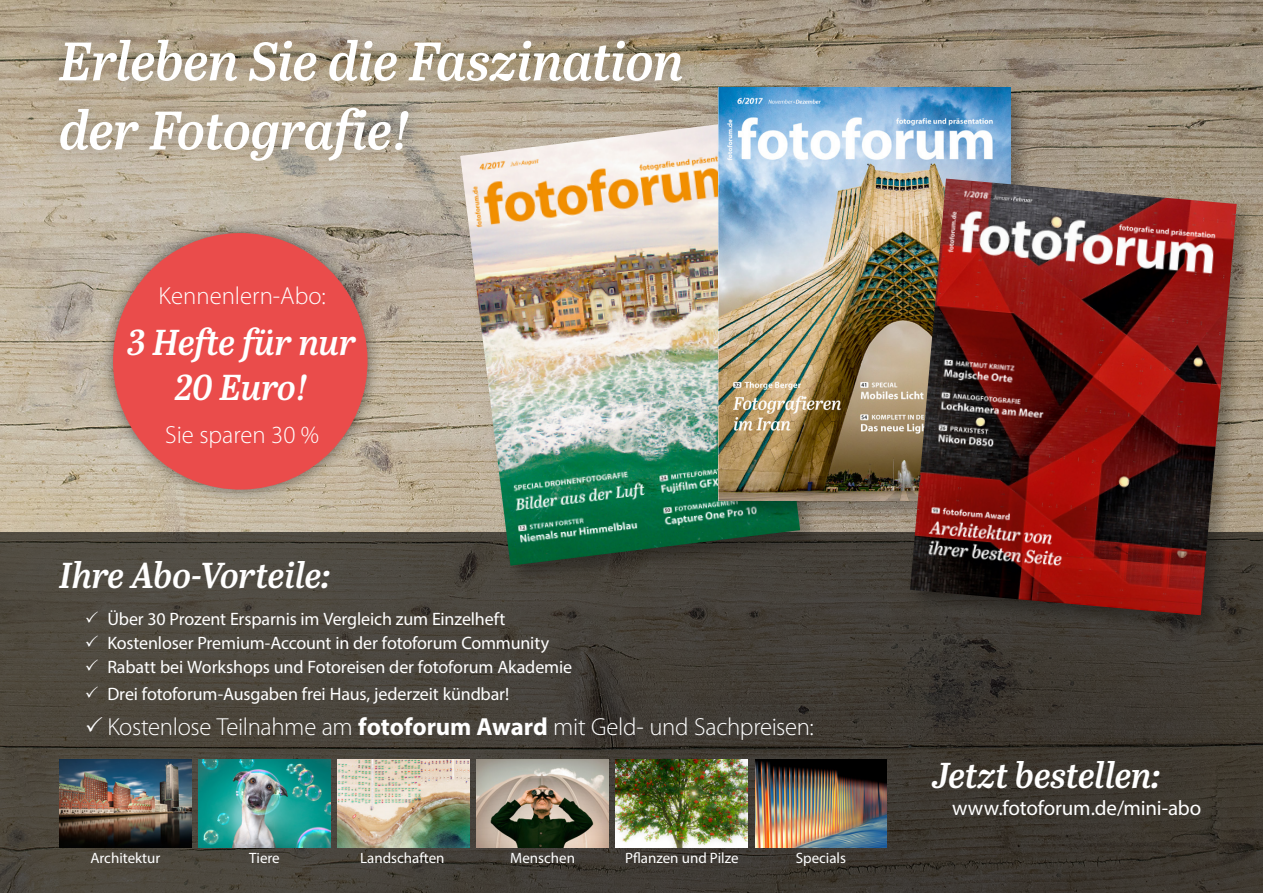
<style>
.page{position:relative;width:1263px;height:893px;background:#fff}
.page>*{position:absolute;margin:0;border:0;box-sizing:border-box;transform-origin:0 0}
.t1{font:italic 54px/69px "Abril Titling Sb";letter-spacing:-.005em;color:#fff}
.t2{font:italic 36px/45px "Abril Titling Sb";letter-spacing:-.005em;color:#fff;text-align:center}
.t3{font:300 24.75px "Myriad Pro";letter-spacing:-.01em;color:#fff}
.t4{font:21px "Myriad Pro";letter-spacing:-.01em;color:#fff}
.t5{font:18px/24px "Myriad Pro";letter-spacing:-.01em;color:#fff}
.t6{font:15px "Myriad Pro";color:#fff}
.s1{font-weight:700}
</style>
<div class="page">
<img style="left:0;top:0;width:1263px;height:531px">
<svg style="left:0;top:531px;width:1263px;height:362px;background:#443f37"></svg>
<div style="left:43px;top:22px;width:655px;height:156px;background:#000;opacity:.2"></div>
<div style="left:457px;top:118px;width:364px;height:469px;background:#000;opacity:.3"></div>
<img style="left:460px;top:120px;width:340px;height:446px">
<div style="left:715px;top:84px;width:317px;height:438px;background:#000;opacity:.3"></div>
<img style="left:719px;top:88px;width:291px;height:413px">
<div style="left:907px;top:176px;width:351px;height:460px;background:#000;opacity:.3"></div>
<img style="left:910px;top:179px;width:327px;height:436px">
<div style="left:99px;top:219px;width:283px;height:285px;background:#000;opacity:.5"></div>
<svg style="left:112px;top:232px;width:257px;height:259px;background:#dc605b"></svg>
<img style="left:60px;top:759px;width:131px;height:88px">
<img style="left:199px;top:759px;width:131px;height:88px">
<img style="left:338px;top:759px;width:131px;height:88px">
<img style="left:477px;top:759px;width:132px;height:88px">
<img style="left:616px;top:759px;width:132px;height:88px">
<img style="left:755px;top:759px;width:132px;height:88px">
<svg style="left:86px;top:611px;width:31px;height:15px"></svg>
<svg style="left:86px;top:635px;width:31px;height:14px"></svg>
<svg style="left:86px;top:659px;width:31px;height:14px"></svg>
<svg style="left:86px;top:686px;width:31px;height:14px"></svg>
<svg style="left:87px;top:716px;width:40px;height:20px"></svg>
<h1 class="t1" style="left:60px;top:24px;width:626px">Erleben Sie die Faszination der Fotografie!</h1>
<h3 class="t3" style="left:159px;top:281px;width:169px">Kennenlern-Abo:</h3>
<h2 class="t2" style="left:128px;top:318px;width:230px">3 Hefte für nur<br>20 Euro!</h2>
<h3 class="t3" style="left:165px;top:419px;width:155px">Sie sparen 30 %</h3>
<h2 class="t2" style="left:60px;top:551px;width:272px">Ihre Abo-Vorteile:</h2>
<p class="t5" style="left:107px;top:606px;width:466px">Über 30 Prozent Ersparnis im Vergleich zum Einzelheft<br>Kostenloser Premium-Account in der fotoforum Community<br>Rabatt bei Workshops und Fotoreisen der fotoforum Akademie</p>
<p class="t5" style="left:107px;top:681px;width:403px">Drei fotoforum-Ausgaben frei Haus, jederzeit kündbar!</p>
<h3 class="t3" style="left:107px;top:712px;width:708px">Kostenlose Teilnahme am <span class="s1">fotoforum Award</span> mit Geld- und Sachpreisen:</h3>
<p class="t6" style="left:90px;top:849px;width:72px">Architektur</p>
<p class="t6" style="left:249px;top:849px;width:32px">Tiere</p>
<p class="t6" style="left:360px;top:849px;width:86px">Landschaften</p>
<p class="t6" style="left:510px;top:849px;width:66px">Menschen</p>
<p class="t6" style="left:625px;top:849px;width:115px">Pflanzen und Pilze</p>
<p class="t6" style="left:796px;top:849px;width:52px">Specials</p>
<h2 class="t2" style="left:933px;top:751px;width:229px">Jetzt bestellen:</h2>
<p class="t4" style="left:952px;top:795px;width:251px">www.fotoforum.de/mini-abo</p>
</div>
